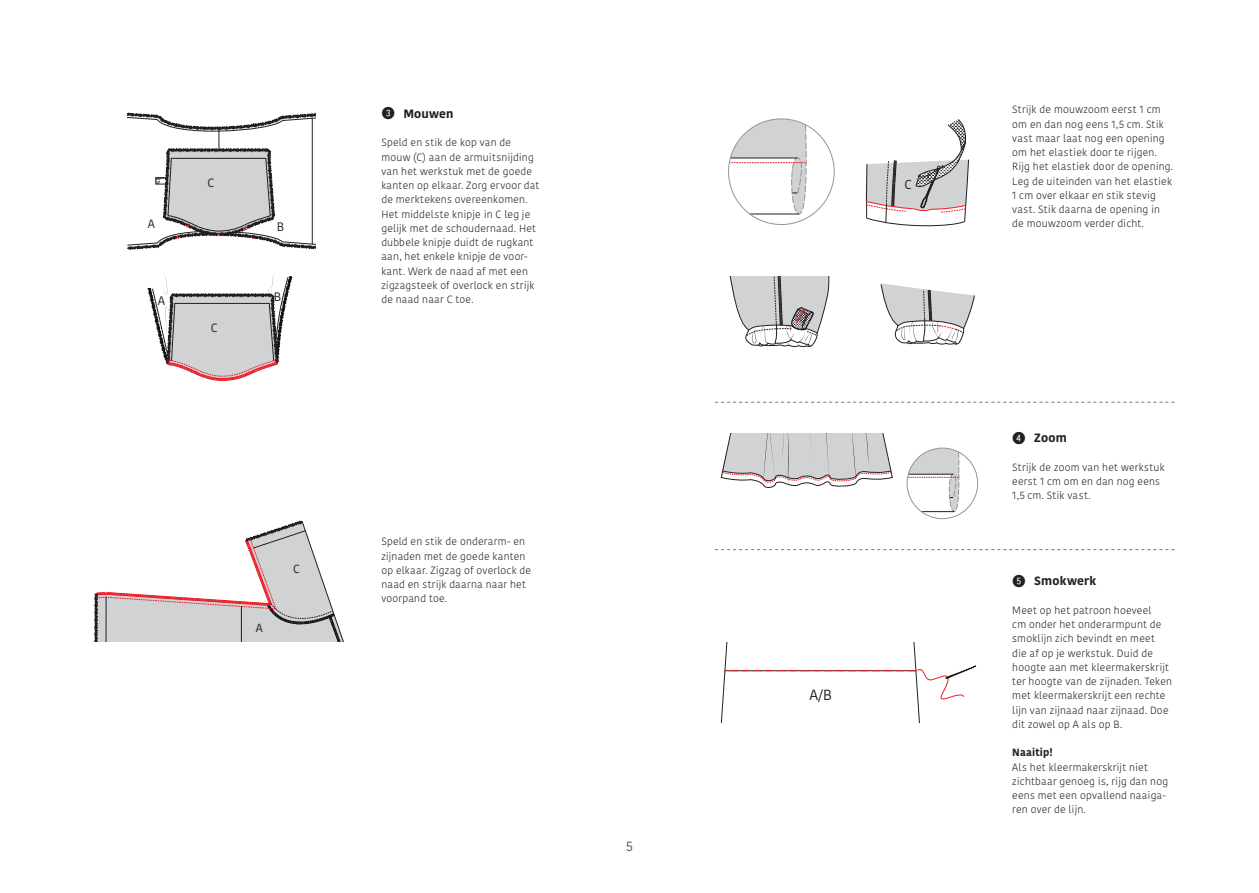
<style>
.page{position:relative;width:1259px;height:893px;background:#fff}
.page>*{position:absolute;margin:0;border:0;box-sizing:border-box;transform-origin:0 0}
.t1{font:14.7px "Kohinoor";color:#231f20}
.t2{font:13.5px "Kohinoor";color:#57585a}
.t3{font:12.9px "Kohinoor";color:#231f20}
.t4{font:12.3px "Kohinoor";color:#231f20}
.t5{font:700 12px "Kohinoor";letter-spacing:.015em;color:#231f20}
.t6{font:12px "Kohinoor";color:#231f20}
.t7{font:11.7px "Kohinoor";color:#231f20}
.t8{font:300 10.5px/14.2px "Kohinoor";letter-spacing:.02em;color:#231f20}
.t9{font:700 10.5px "Kohinoor";letter-spacing:.02em;color:#231f20}
.s1{font-family:"Fyra Numeric Circle Closed";font-weight:400;font-size:16.5px}
</style>
<div class="page">
<svg style="left:148px;top:274px;width:144px;height:108px"></svg>
<svg style="left:127px;top:112px;width:188px;height:138px"></svg>
<svg style="left:94px;top:521px;width:250px;height:120px"></svg>
<svg style="left:729px;top:118px;width:80px;height:107px"></svg>
<svg style="left:865px;top:119px;width:104px;height:108px"></svg>
<svg style="left:880px;top:283px;width:95px;height:62px"></svg>
<svg style="left:729px;top:277px;width:101px;height:70px"></svg>
<svg style="left:907px;top:447px;width:54px;height:73px"></svg>
<div style="left:907px;top:448px;width:71px;height:71px;border:1px solid #939598;border-radius:50%"></div>
<svg style="left:721px;top:434px;width:171px;height:54px"></svg>
<svg style="left:720px;top:642px;width:256px;height:81px"></svg>
<svg style="left:715px;top:402px;width:459px;height:1px"></svg>
<svg style="left:715px;top:549px;width:459px;height:1px"></svg>
<p class="t6" style="left:207px;top:175px;width:8px">C</p>
<p class="t6" style="left:148px;top:216px;width:9px">A</p>
<p class="t4" style="left:277px;top:219px;width:9px">B</p>
<p class="t4" style="left:158px;top:292px;width:9px">A</p>
<p class="t4" style="left:274px;top:289px;width:9px">B</p>
<p class="t6" style="left:211px;top:320px;width:8px">C</p>
<p class="t5" style="left:381px;top:106px;width:74px"><span class="s1">3</span> Mouwen</p>
<p class="t8" style="left:381px;top:136px;width:160px">Speld en stik de kop van de mouw (C) aan de armuitsnijding van het werkstuk met de goede kanten op elkaar. Zorg ervoor dat de merktekens overeenkomen.<br>Het middelste knipje in C leg je gelijk met de schoudernaad. Het dubbele knipje duidt de rugkant aan, het enkele knipje de voor‑ kant. Werk de naad af met een zigzagsteek of overlock en strijk de naad naar C toe.</p>
<p class="t7" style="left:256px;top:621px;width:8px">A</p>
<p class="t7" style="left:293px;top:562px;width:8px">C</p>
<p class="t8" style="left:381px;top:535px;width:151px">Speld en stik de onderarm- en zijnaden met de goede kanten op elkaar. Zigzag of overlock de naad en strijk daarna naar het voorpand toe.</p>
<p class="t2" style="left:626px;top:837px;width:9px">5</p>
<p class="t3" style="left:904px;top:177px;width:9px">C</p>
<h1 class="t1" style="left:809px;top:685px;width:24px">A/B</h1>
<p class="t8" style="left:1012px;top:103px;width:162px">Strijk de mouwzoom eerst 1 cm om en dan nog eens 1,5 cm. Stik vast maar laat nog een opening om het elastiek door te rijgen.<br>Rijg het elastiek door de opening.<br>Leg de uiteinden van het elastiek<br>1 cm over elkaar en stik stevig vast. Stik daarna de opening in de mouwzoom verder dicht.</p>
<p class="t5" style="left:1012px;top:430px;width:56px"><span class="s1">4</span> Zoom</p>
<p class="t8" style="left:1012px;top:460px;width:154px">Strijk de zoom van het werkstuk eerst 1 cm om en dan nog eens<br>1,5 cm. Stik vast.</p>
<p class="t5" style="left:1012px;top:573px;width:85px"><span class="s1">5</span> Smokwerk</p>
<p class="t8" style="left:1012px;top:603px;width:161px">Meet op het patroon hoeveel<br>cm onder het onderarmpunt de smoklijn zich bevindt en meet die af op je werkstuk. Duid de hoogte aan met kleermakerskrijt ter hoogte van de zijnaden. Teken met kleermakerskrijt een rechte lijn van zijnaad naar zijnaad. Doe dit zowel op A als op B.</p>
<p class="t9" style="left:1012px;top:746px;width:42px">Naaitip!</p>
<p class="t8" style="left:1012px;top:760px;width:157px">Als het kleermakerskrijt niet zichtbaar genoeg is, rijg dan nog eens met een opvallend naaiga‑ ren over de lijn.</p>
</div>
